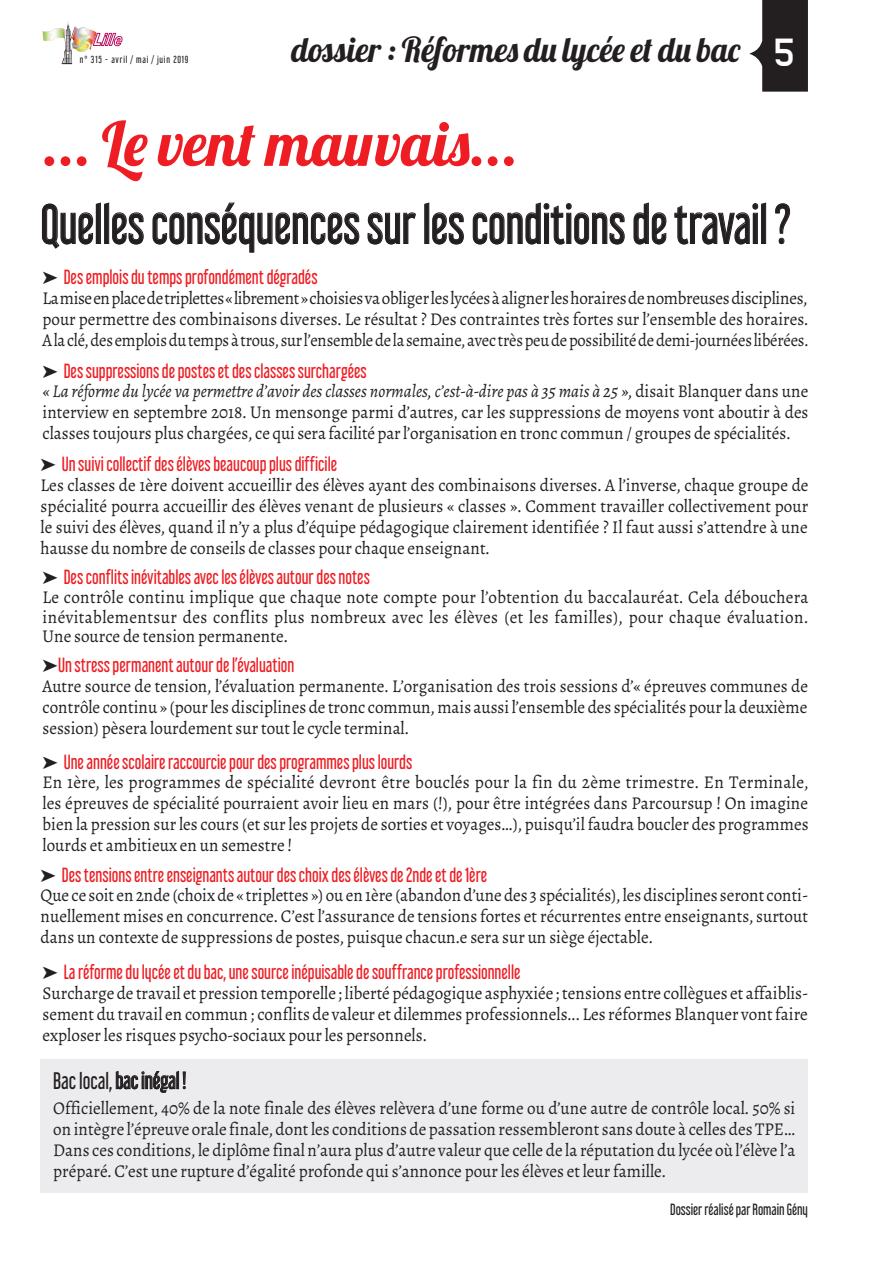
<style>
.page{position:relative;width:893px;height:1263px;background:#fff}
.page>*{position:absolute;margin:0;border:0;box-sizing:border-box;transform-origin:0 0}
.t1{font:61.5px "Lobster 1.4";color:#ee1d23}
.t2{font:49.5px "Libel Suit Rg";color:#231f20;scale:.92 1}
.t3{font:34.5px "Lobster 1.4";color:#231f20;scale:.96 1}
.t4{font:21px "Libel Suit Rg";color:#231f20;scale:.95 1}
.t5{font:18px/21px "Alegreya";color:#231f20;text-align:justify;scale:.95 1}
.t6{font:18px "Libel Suit Rg";color:#ee1d23;scale:.95 1}
.t7{font:18px/21px "Alegreya";color:#231f20;text-align:justify;scale:.96 1}
.t8{font:14.25px "Libel Suit Rg";color:#231f20;scale:.95 1}
.t9{font:9px "Libel Suit Rg";letter-spacing:.09em;color:#231f20}
.s1{font-family:"Lastwaerkbold";font-size:39px;color:#fff}
.s2{color:#231f20}
.s3{font-style:italic}
</style>
<div class="page">
<svg style="left:750px;top:0;width:58px;height:92px"></svg>
<img style="left:42px;top:22px;width:55px;height:42px">
<svg style="left:93px;top:33px;width:29px;height:13px"></svg>
<div style="left:41px;top:1059px;width:767px;height:134px;background:#ececee"></div>
<svg style="left:42px;top:202px;width:102px;height:47px"></svg>
<svg style="left:152px;top:202px;width:208px;height:51px"></svg>
<svg style="left:367px;top:212px;width:49px;height:33px"></svg>
<svg style="left:424px;top:202px;width:40px;height:43px"></svg>
<svg style="left:472px;top:202px;width:153px;height:43px"></svg>
<svg style="left:633px;top:202px;width:34px;height:43px"></svg>
<svg style="left:674px;top:202px;width:92px;height:43px"></svg>
<svg style="left:775px;top:203px;width:15px;height:41px"></svg>
<svg style="left:116px;top:1071px;width:70px;height:21px"></svg>
<p class="t9" style="left:80px;top:53px;width:110px">n° 315 - avril / mai / juin 2019</p>
<h3 class="t3" style="left:291px;top:28px;width:526px">dossier : Réformes du lycée et du bac <span class="s1">5</span></h3>
<h1 class="t1" style="left:43px;top:104px;width:477px">... Le vent mauvais...</h1>
<h2 class="t2" style="left:41px;top:184px;width:817px">Quelles conséquences sur les conditions de travail ?</h2>
<p class="t6" style="left:43px;top:262px;width:291px"><span class="s2">➤</span> Des emplois du temps profondément dégradés</p>
<p class="t5" style="left:43px;top:287px;width:808px">La mise en place de triplettes « librement » choisies va obliger les lycées à aligner les horaires de nombreuses disciplines, pour permettre des combinaisons diverses. Le résultat ? Des contraintes très fortes sur l’ensemble des horaires.<br>A la clé, des emplois du temps à trous, sur l’ensemble de la semaine, avec très peu de possibilité de demi-journées libérées.</p>
<p class="t6" style="left:43px;top:356px;width:343px"><span class="s2">➤</span> Des suppressions de postes et des classes surchargées</p>
<p class="t5" style="left:43px;top:381px;width:808px"><span class="s3">« La réforme du lycée va permettre d’avoir des classes normales, c’est-à-dire pas à 35 mais à 25 »</span>, disait Blanquer dans une interview en septembre 2018. Un mensonge parmi d’autres, car les suppressions de moyens vont aboutir à des classes toujours plus chargées, ce qui sera facilité par l’organisation en tronc commun / groupes de spécialités.</p>
<p class="t6" style="left:41px;top:449px;width:314px"><span class="s2">➤</span> Un suivi collectif des élèves beaucoup plus difficile</p>
<p class="t5" style="left:41px;top:474px;width:810px">Les classes de 1ère doivent accueillir des élèves ayant des combinaisons diverses. A l’inverse, chaque groupe de spécialité pourra accueillir des élèves venant de plusieurs « classes ». Comment travailler collectivement pour le suivi des élèves, quand il n’y a plus d’équipe pédagogique clairement identifiée ? Il faut aussi s’attendre à une hausse du nombre de conseils de classes pour chaque enseignant.</p>
<p class="t6" style="left:43px;top:562px;width:346px"><span class="s2">➤</span> Des conflits inévitables avec les élèves autour des notes</p>
<p class="t5" style="left:43px;top:588px;width:808px;line-height:19.5px">Le contrôle continu implique que chaque note compte pour l’obtention du baccalauréat. Cela débouchera inévitablementsur des conflits plus nombreux avec les élèves (et les familles), pour chaque évaluation.<br>Une source de tension permanente.</p>
<p class="t6" style="left:43px;top:650px;width:267px"><span class="s2">➤</span>Un stress permanent autour de l’évaluation</p>
<p class="t5" style="left:43px;top:675px;width:807px">Autre source de tension, l’évaluation permanente. L’organisation des trois sessions d’« épreuves communes de contrôle continu » (pour les disciplines de tronc commun, mais aussi l’ensemble des spécialités pour la deuxième session) pèsera lourdement sur tout le cycle terminal.</p>
<p class="t6" style="left:43px;top:747px;width:391px"><span class="s2">➤</span> Une année scolaire raccourcie pour des programmes plus lourds</p>
<p class="t7" style="left:43px;top:772px;width:799px">En 1ère, les programmes de spécialité devront être bouclés pour la fin du 2ème trimestre. En Terminale, les épreuves de spécialité pourraient avoir lieu en mars (!), pour être intégrées dans Parcoursup ! On imagine bien la pression sur les cours (et sur les projets de sorties et voyages…), puisqu’il faudra boucler des programmes lourds et ambitieux en un semestre !</p>
<p class="t6" style="left:41px;top:860px;width:471px"><span class="s2">➤</span> Des tensions entre enseignants autour des choix des élèves de 2nde et de 1ère</p>
<p class="t5" style="left:41px;top:885px;width:809px">Que ce soit en 2nde (choix de « triplettes ») ou en 1ère (abandon d’une des 3 spécialités), les disciplines seront conti&shy;nuellement mises en concurrence. C’est l’assurance de tensions fortes et récurrentes entre enseignants, surtout dans un contexte de suppressions de postes, puisque chacun.e sera sur un siège éjectable.</p>
<p class="t6" style="left:43px;top:958px;width:505px"><span class="s2">➤</span> La réforme du lycée et du bac, une source inépuisable de souffrance professionnelle</p>
<p class="t5" style="left:43px;top:982px;width:807px">Surcharge de travail et pression temporelle ; liberté pédagogique asphyxiée ; tensions entre collègues et affaiblis&shy;sement du travail en commun ; conflits de valeur et dilemmes professionnels... Les réformes Blanquer vont faire exploser les risques psycho-sociaux pour les personnels.</p>
<p class="t4" style="left:53px;top:1063px;width:141px">Bac local, bac inégal !</p>
<p class="t5" style="left:53px;top:1098px;width:783px">Officiellement, 40% de la note finale des élèves relèvera d’une forme ou d’une autre de contrôle local. 50% si on intègre l’épreuve orale finale, dont les conditions de passation ressembleront sans doute à celles des TPE… Dans ces conditions, le diplôme final n’aura plus d’autre valeur que celle de la réputation du lycée où l’élève l’a préparé. C’est une rupture d’égalité profonde qui s’annonce pour les élèves et leur famille.</p>
<p class="t8" style="left:670px;top:1197px;width:147px">Dossier réalisé par Romain Gény</p>
</div>
